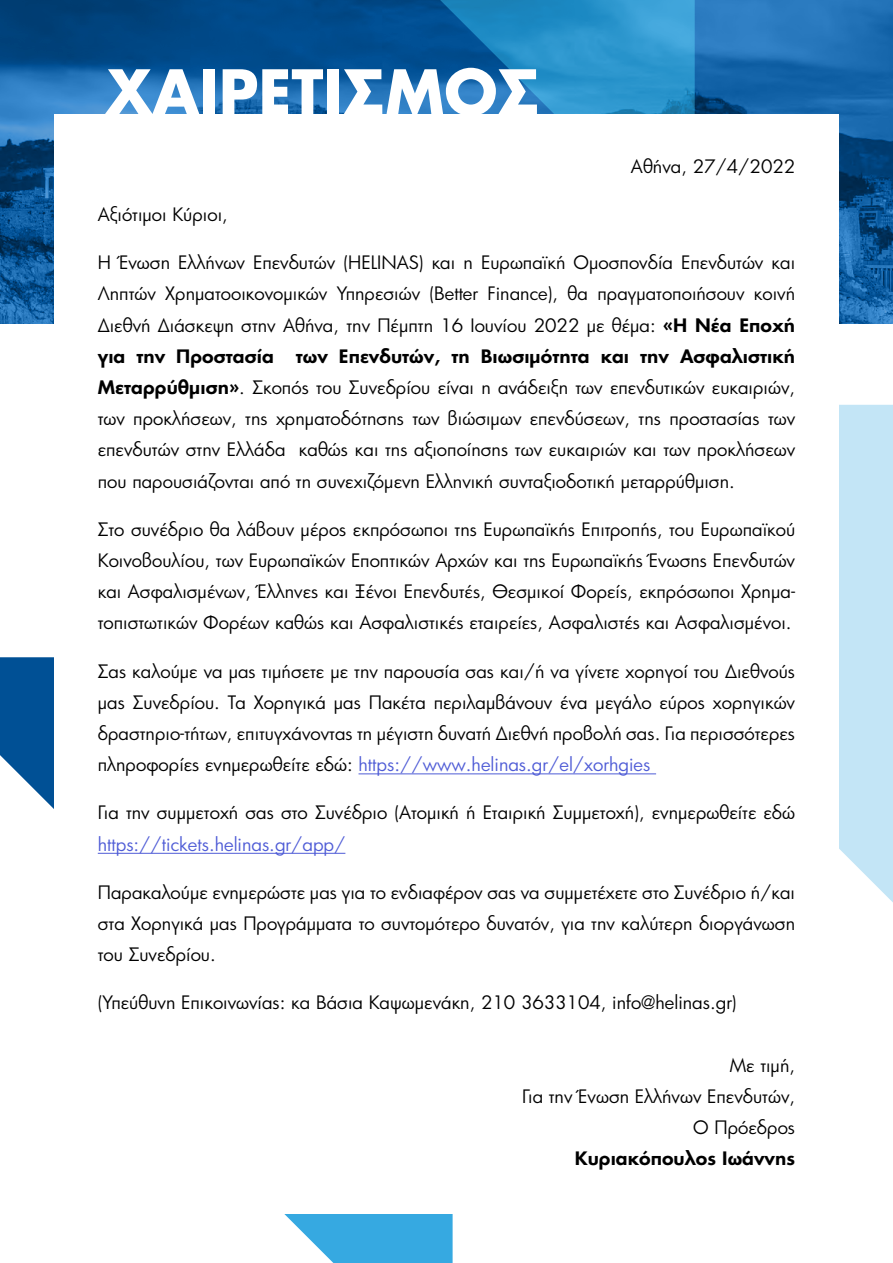
<style>
.page{position:relative;width:893px;height:1263px;background:#fff}
.page>*{position:absolute;margin:0;border:0;box-sizing:border-box;transform-origin:0 0}
.t1{font:700 60px "PF Futura Neu";color:#fff}
.t2{font:18px/31.2px "PF Futura Neu";color:#000;text-align:justify}
.t3{font:18px "PF Futura Neu";color:#4f5cd6}
.t4{font:600 18px "PF Futura Neu";color:#000}
.s1{font-weight:600}
.s2{color:#4f5cd6}
</style>
<div class="page">
<img style="left:0;top:0;width:893px;height:323px">
<svg style="left:284px;top:1214px;width:169px;height:49px;background:#54b5e5"></svg>
<svg style="left:210px;top:0;width:485px;height:115px;background:#1b73b1"></svg>
<svg style="left:0;top:657px;width:54px;height:152px"></svg>
<div style="left:839px;top:405px;width:54px;height:497px;background:#c3e5f6"></div>
<div style="left:54px;top:115px;width:785px;height:1099px;background:#fff"></div>
<hr style="left:359px;top:774px;width:297px;height:1px;background:#4f5cd6">
<hr style="left:98px;top:853px;width:247px;height:1px;background:#4f5cd6">
<h1 class="t1" style="left:105px;top:51px;width:436px">ΧΑΙΡΕΤΙΣΜΟΣ</h1>
<p class="t2" style="left:631px;top:150px;width:166px">Αθήνα, 27/4/2022</p>
<p class="t2" style="left:98px;top:199px;width:132px">Αξιότιμοι Κύριοι,</p>
<p class="t2" style="left:98px;top:247px;width:699px">Η Ένωση Ελλήνων Επενδυτών (HELINAS) και η Ευρωπαϊκή Ομοσπονδία Επενδυτών και Ληπτών Χρηματοοικονομικών Υπηρεσιών (Better Finance), θα πραγματοποιήσουν κοινή Διεθνή Διάσκεψη στην Αθήνα, την Πέμπτη 16 Ιουνίου 2022 με θέμα: <span class="s1">«Η Νέα Εποχή για την Προστασία των Επενδυτών, τη Βιωσιμότητα και την Ασφαλιστική Μεταρρύθμιση»</span>. Σκοπός του Συνεδρίου είναι η ανάδειξη των επενδυτικών ευκαιριών, των προκλήσεων, της χρηματοδότησης των βιώσιμων επενδύσεων, της προστασίας των επενδυτών στην Ελλάδα καθώς και της αξιοποίησης των ευκαιριών και των προκλήσεων που παρουσιάζονται από τη συνεχιζόμενη Ελληνική συνταξιοδοτική μεταρρύθμιση.</p>
<p class="t2" style="left:98px;top:513px;width:699px">Στο συνέδριο θα λάβουν μέρος εκπρόσωποι της Ευρωπαϊκής Επιτροπής, του Ευρωπαϊκού Κοινοβουλίου, των Ευρωπαϊκών Εποπτικών Αρχών και της Ευρωπαϊκής Ένωσης Επενδυτών και Ασφαλισμένων, Έλληνες και Ξένοι Επενδυτές, Θεσμικοί Φορείς, εκπρόσωποι Χρημα&shy;τοπιστωτικών Φορέων καθώς και Ασφαλιστικές εταιρείες, Ασφαλιστές και Ασφαλισμένοι.</p>
<p class="t2" style="left:98px;top:655px;width:699px">Σας καλούμε να μας τιμήσετε με την παρουσία σας και/ή να γίνετε χορηγοί του Διεθνούς μας Συνεδρίου. Τα Χορηγικά μας Πακέτα περιλαμβάνουν ένα μεγάλο εύρος χορηγικών δραστηριο-τήτων, επιτυγχάνοντας τη μέγιστη δυνατή Διεθνή προβολή σας. Για περισσότερες πληροφορίες ενημερωθείτε εδώ: <span class="s2">https://www.helinas.gr/el/xorhgies</span></p>
<p class="t2" style="left:98px;top:797px;width:699px">Για την συμμετοχή σας στο Συνέδριο (Ατομική ή Εταιρική Συμμετοχή), ενημερωθείτε εδώ</p>
<p class="t3" style="left:98px;top:832px;width:249px">https://tickets.helinas.gr/app/</p>
<p class="t2" style="left:98px;top:876px;width:699px">Παρακαλούμε ενημερώστε μας για το ενδιαφέρον σας να συμμετέχετε στο Συνέδριο ή/και στα Χορηγικά μας Προγράμματα το συντομότερο δυνατόν, για την καλύτερη διοργάνωση του Συνεδρίου.</p>
<p class="t2" style="left:98px;top:987px;width:640px">(Υπεύθυνη Επικοινωνίας: κα Βάσια Καψωμενάκη, 210 3633104, info@helinas.gr)</p>
<p class="t2" style="left:522px;top:1049px;width:275px;text-align:right">Με τιμή,<br>Για την Ένωση Ελλήνων Επενδυτών,<br>Ο Πρόεδρος</p>
<p class="t4" style="left:575px;top:1146px;width:222px">Κυριακόπουλος Ιωάννης</p>
</div>
